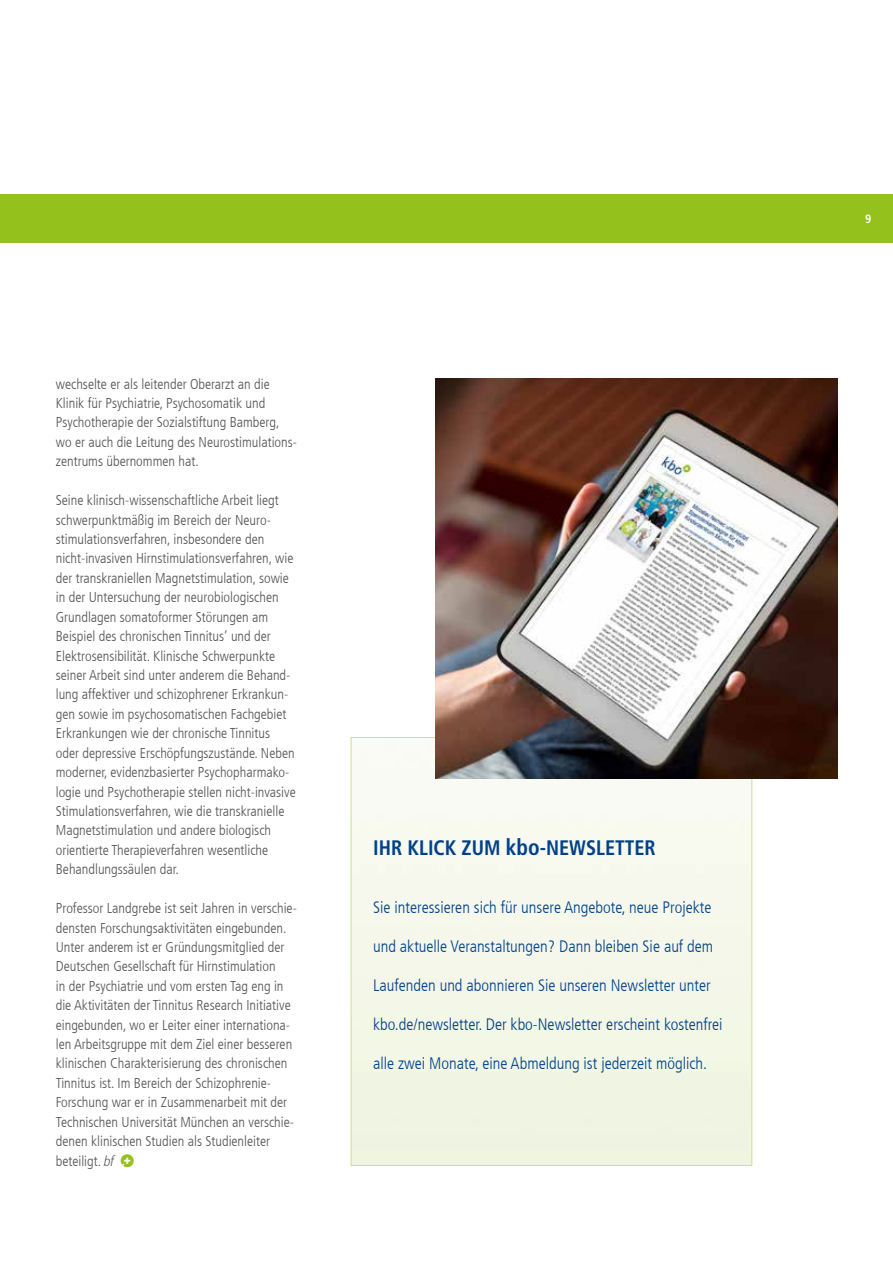
<style>
.page{position:relative;width:893px;height:1263px;background:#fff}
.page>*{position:absolute;margin:0;border:0;box-sizing:border-box;transform-origin:0 0}
.t1{font:700 condensed 21px "Frutiger LT Com";color:#004189;scale:.96 1}
.t2{font:300 condensed 16.5px "Frutiger LT Com";color:#004189}
.t3{font:300 condensed 14.25px/19.4px "Frutiger LT Com";color:#565656}
.t4{font:700 condensed 12px "Frutiger LT Com";color:#fff}
.s1{font-style:italic}
.s2{font-family:"kboplus";font-weight:400;font-stretch:normal;font-size:15.6px;color:#94c11c}
.s3{font-size:22.5px}
</style>
<div class="page">
<div style="left:0;top:194px;width:893px;height:49px;background:#94c11c"></div>
<img style="left:353px;top:739px;width:397px;height:425px">
<img style="left:436px;top:379px;width:401px;height:399px">
<p class="t3" style="left:56px;top:374px;width:243px">wechselte er als leitender Oberarzt an die Klinik für Psychiatrie, Psychosomatik und Psychotherapie der Sozialstiftung Bamberg, wo er auch die Leitung des Neurostimulations&shy;zentrums übernommen hat.</p>
<p class="t3" style="left:56px;top:491px;width:241px">Seine klinisch-wissenschaftliche Arbeit liegt schwerpunktmäßig im Bereich der Neuro&shy;stimulationsverfahren, insbesondere den nicht-invasiven Hirnstimulationsverfahren, wie der transkraniellen Magnetstimulation, sowie in der Untersuchung der neurobiologischen Grundlagen somatoformer Störungen am Beispiel des chronischen Tinnitus’ und der Elektrosensibilität. Klinische Schwerpunkte seiner Arbeit sind unter anderem die Behand&shy;lung affektiver und schizophrener Erkrankun&shy;gen sowie im psychosomatischen Fachgebiet Erkrankungen wie der chronische Tinnitus oder depressive Erschöpfungszustände. Neben moderner, evidenzbasierter Psychopharmako&shy;logie und Psychotherapie stellen nicht-invasive Stimulationsverfahren, wie die transkranielle Magnetstimulation und andere biologisch orientierte Therapieverfahren wesentliche Behandlungssäulen dar.</p>
<p class="t3" style="left:56px;top:899px;width:243px">Professor Landgrebe ist seit Jahren in verschie&shy;densten Forschungsaktivitäten eingebunden.<br>Unter anderem ist er Gründungsmitglied der Deutschen Gesellschaft für Hirnstimulation<br>in der Psychiatrie und vom ersten Tag eng in die Aktivitäten der Tinnitus Research Initiative eingebunden, wo er Leiter einer internationa&shy;len Arbeitsgruppe mit dem Ziel einer besseren klinischen Charakterisierung des chronischen Tinnitus ist. Im Bereich der Schizophrenie-Forschung war er in Zusammenarbeit mit der Technischen Universität München an verschie&shy;denen klinischen Studien als Studienleiter beteiligt. <span class="s1">bf</span> <span class="s2">B</span></p>
<h1 class="t1" style="left:373px;top:835px;width:296px">IHR KLICK ZUM <span class="s3">kbo</span>-NEWSLETTER</h1>
<p class="t2" style="left:373px;top:898px;width:340px">Sie interessieren sich für unsere Angebote, neue Projekte</p>
<p class="t2" style="left:373px;top:937px;width:342px">und aktuelle Veranstaltungen? Dann bleiben Sie auf dem</p>
<p class="t2" style="left:373px;top:976px;width:339px">Laufenden und abonnieren Sie unseren Newsletter unter</p>
<p class="t2" style="left:373px;top:1014px;width:351px">kbo.de/newsletter. Der kbo-Newsletter erscheint kostenfrei</p>
<p class="t2" style="left:373px;top:1053px;width:335px">alle zwei Monate, eine Abmeldung ist jederzeit möglich.</p>
<p class="t4" style="left:865px;top:212px;width:8px">9</p>
</div>
